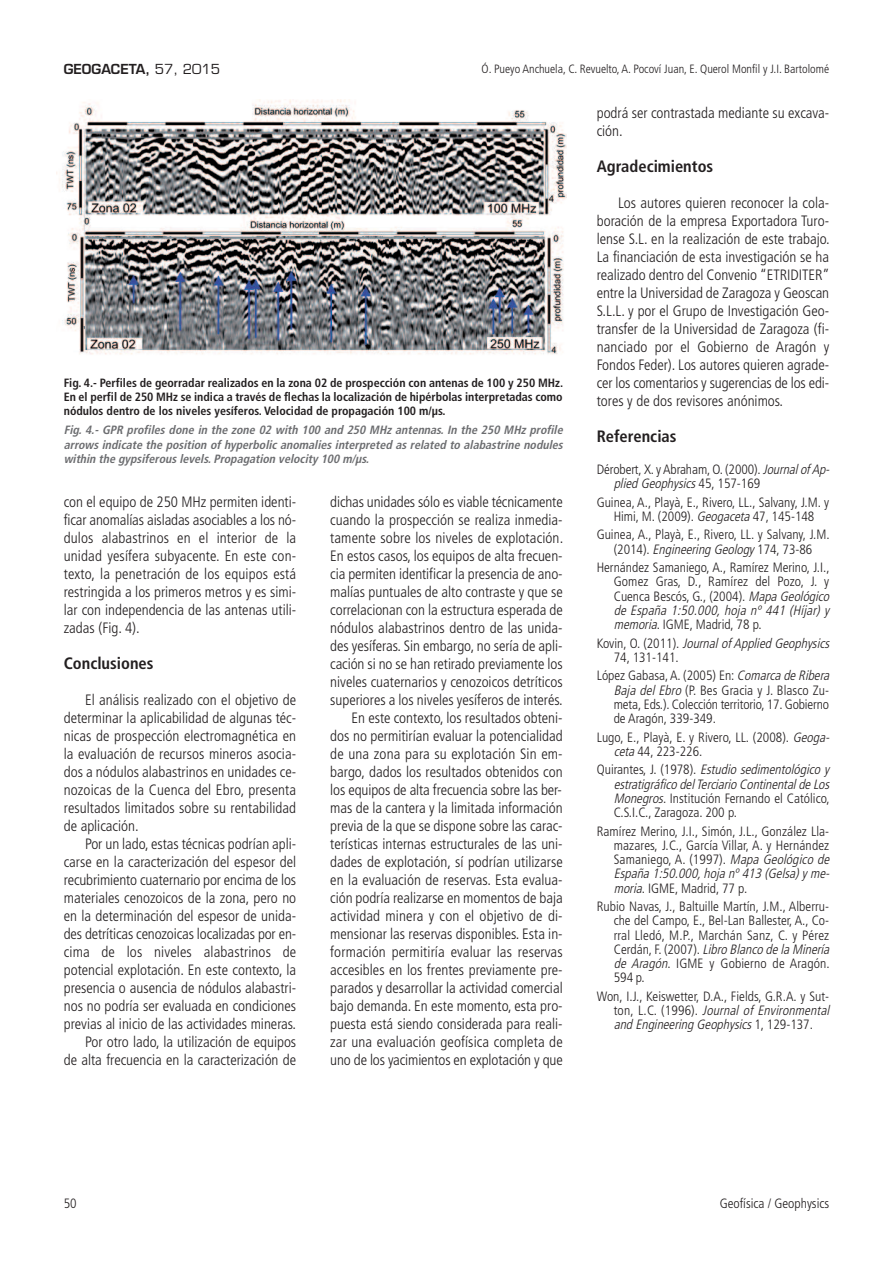
<style>
.page{position:relative;width:893px;height:1263px;background:#fff}
.page>*{position:absolute;margin:0;border:0;box-sizing:border-box;transform-origin:0 0}
.t1{font:700 condensed 16.5px "Frutiger";color:#231f20}
.t2{font:300 condensed 15px/18px "Frutiger";color:#231f20;text-align:justify}
.t3{font:300 condensed 13.5px/14.2px "Frutiger";color:#231f20}
.t4{font:600 13.5px "Eurostile";color:#231f20}
.t5{font:700 condensed 12px/14.4px "Frutiger";color:#231f20;text-align:justify}
.t6{font:italic 700 condensed 12px/14.4px "Frutiger";color:#6c6d70;text-align:justify}
.t7{font:300 condensed 12px "Frutiger";color:#231f20}
.s1{font-weight:400}
.s2{font-style:italic}
</style>
<div class="page">
<img style="left:56px;top:100px;width:510px;height:255px">
<p class="t4" style="left:64px;top:64px;width:158px">GEOGACETA, <span class="s1">57, 2015</span></p>
<p class="t7" style="left:482px;top:64px;width:349px">Ó. Pueyo Anchuela, C. Revuelto, A. Pocoví Juan, E. Querol Monfil y J.I. Bartolomé</p>
<p class="t5" style="left:64px;top:376px;width:501px">Fig. 4.- Perfiles de georradar realizados en la zona 02 de prospección con antenas de 100 y 250 MHz.<br>En el perfil de 250 MHz se indica a través de flechas la localización de hipérbolas interpretadas como nódulos dentro de los niveles yesíferos. Velocidad de propagación 100 m/µs.</p>
<p class="t6" style="left:64px;top:424px;width:503px">Fig. 4.- GPR profiles done in the zone 02 with 100 and 250 MHz antennas. In the 250 MHz profile arrows indicate the position of hyperbolic anomalies interpreted as related to alabastrine nodules within the gypsiferous levels. Propagation velocity 100 m/µs.</p>
<p class="t2" style="left:64px;top:494px;width:234px">con el equipo de 250 MHz permiten identi&shy;ficar anomalías aisladas asociables a los nó&shy;dulos alabastrinos en el interior de la unidad yesífera subyacente. En este con&shy;texto, la penetración de los equipos está restringida a los primeros metros y es simi&shy;lar con independencia de las antenas utili&shy;zadas (Fig. 4).</p>
<p class="t1" style="left:64px;top:657px;width:91px">Conclusiones</p>
<p class="t2" style="left:64px;top:692px;width:234px;text-indent:21px">El análisis realizado con el objetivo de determinar la aplicabilidad de algunas téc&shy;nicas de prospección electromagnética en la evaluación de recursos mineros asocia&shy;dos a nódulos alabastrinos en unidades ce&shy;nozoicas de la Cuenca del Ebro, presenta resultados limitados sobre su rentabilidad de aplicación.</p>
<p class="t2" style="left:64px;top:836px;width:234px;text-align:right">Por un lado, estas técnicas podrían apli&shy;carse en la caracterización del espesor del recubrimiento cuaternario por encima de los materiales cenozoicos de la zona, pero no en la determinación del espesor de unida&shy;des detríticas cenozoicas localizadas por en&shy;cima de los niveles alabastrinos de potencial explotación. En este contexto, la presencia o ausencia de nódulos alabastri&shy;nos no podría ser evaluada en condiciones previas al inicio de las actividades mineras.<br>Por otro lado, la utilización de equipos<br>de alta frecuencia en la caracterización de</p>
<p class="t2" style="left:330px;top:494px;width:234px;text-align:right">dichas unidades sólo es viable técnicamente cuando la prospección se realiza inmedia&shy;tamente sobre los niveles de explotación.<br>En estos casos, los equipos de alta frecuen&shy;cia permiten identificar la presencia de ano&shy;malías puntuales de alto contraste y que se correlacionan con la estructura esperada de nódulos alabastrinos dentro de las unida&shy;des yesíferas. Sin embargo, no sería de apli&shy;cación si no se han retirado previamente los niveles cuaternarios y cenozoicos detríticos superiores a los niveles yesíferos de interés.<br>En este contexto, los resultados obteni&shy;dos no permitirían evaluar la potencialidad de una zona para su explotación Sin em&shy;bargo, dados los resultados obtenidos con los equipos de alta frecuencia sobre las ber&shy;mas de la cantera y la limitada información previa de la que se dispone sobre las carac&shy;terísticas internas estructurales de las uni&shy;dades de explotación, sí podrían utilizarse en la evaluación de reservas. Esta evalua&shy;ción podría realizarse en momentos de baja actividad minera y con el objetivo de di&shy;mensionar las reservas disponibles. Esta in&shy;formación permitiría evaluar las reservas accesibles en los frentes previamente pre&shy;parados y desarrollar la actividad comercial bajo demanda. En este momento, esta pro&shy;puesta está siendo considerada para reali&shy;zar una evaluación geofísica completa de uno de los yacimientos en explotación y que</p>
<p class="t2" style="left:597px;top:105px;width:234px">podrá ser contrastada mediante su excava&shy;ción.</p>
<p class="t1" style="left:597px;top:159px;width:118px">Agradecimientos</p>
<p class="t2" style="left:597px;top:195px;width:235px;text-indent:21px">Los autores quieren reconocer la cola&shy;boración de la empresa Exportadora Turo&shy;lense S.L. en la realización de este trabajo.<br>La financiación de esta investigación se ha realizado dentro del Convenio “ETRIDITER” entre la Universidad de Zaragoza y Geoscan S.L.L. y por el Grupo de Investigación Geo&shy;transfer de la Universidad de Zaragoza (fi&shy;nanciado por el Gobierno de Aragón y Fondos Feder). Los autores quieren agrade&shy;cer los comentarios y sugerencias de los edi&shy;tores y de dos revisores anónimos.</p>
<p class="t1" style="left:597px;top:429px;width:81px">Referencias</p>
<p class="t3" style="left:614px;top:463px;width:220px;text-indent:-17px">Dérobert, X. y Abraham, O. (2000). <span class="s2">JournalofAp&shy;plied Geophysics</span> 45, 157-169</p>
<p class="t3" style="left:597px;top:496px;width:234px;text-align:center">Guinea, A., Playà, E., Rivero, LL., Salvany, J.M. y<br>Himi, M. (2009). <span class="s2">Geogaceta</span>47, 145-148</p>
<p class="t3" style="left:597px;top:529px;width:234px;text-align:center">Guinea, A., Playà, E., Rivero, LL. y Salvany, J.M. (2014). <span class="s2">EngineeringGeology</span> 174, 73-86</p>
<p class="t3" style="left:614px;top:561px;width:220px;text-indent:-17px">Hernández Samaniego, A., Ramírez Merino, J.I., Gomez Gras, D., Ramírez del Pozo, J. y Cuenca Bescós, G., (2004). <span class="s2">MapaGeológico de España 1:50.000, hoja nº 441 (Híjar) y memoria</span>. IGME, Madrid, 78 p.</p>
<p class="t3" style="left:614px;top:637px;width:220px;text-indent:-17px">Ko v i n , O . ( 2 0 1 1 ) . <span class="s2">Journal of Applied Geophysics<br></span>74, 131-141.</p>
<p class="t3" style="left:614px;top:670px;width:220px;text-indent:-17px">López Gabasa,A. (2005) En: <span class="s2">ComarcadeRibera BajadelEbro</span>(P. Bes Gracia y J. Blasco Zu&shy;meta, Eds.). Colección territorio, 17. Gobierno de Aragón, 339-349.</p>
<p class="t3" style="left:614px;top:731px;width:220px;text-indent:-17px">Lugo, E., Playà, E. y Rivero, LL. (2008). <span class="s2">Geoga&shy;ceta</span>44, 223-226.</p>
<p class="t3" style="left:614px;top:764px;width:220px;text-indent:-17px">Quirantes, J. (1978). <span class="s2">Estudio sedimentológico y estratigráfico del Terciario Continental de Los Monegros</span>. Institución Fernando el Católico, C.S.I.C., Zaragoza. 200 p.</p>
<p class="t3" style="left:614px;top:825px;width:220px;text-indent:-17px">Ramírez Merino, J.I., Simón, J.L., González Lla&shy;mazares, J.C., García Villar, A. y Hernández Samaniego, A. (1997). <span class="s2">MapaGeológicode España 1:50.000, hoja nº 413 (Gelsa) y me&shy;moria</span>. IGME, Madrid, 77 p.</p>
<p class="t3" style="left:614px;top:900px;width:220px;text-indent:-17px">Rubio Navas, J., Baltuille Martín, J.M., Alberru&shy;che del Campo, E., Bel-Lan Ballester, A., Co&shy;rral Lledó, M.P., Marchán Sanz, C. y Pérez Cerdán, F. (2007). <span class="s2">LibroBlancodelaMinería de Aragón</span>. IGME y Gobierno de Aragón.<br>594 p.</p>
<p class="t3" style="left:614px;top:990px;width:220px;text-indent:-17px">Won, I.J., Keiswetter, D.A., Fields, G.R.A. y Sut&shy;t o n , L . C . ( 1 9 9 6 ) . <span class="s2">Journal of Environmental and Engineering Geophysics</span> 1 , 1 2 9 - 1 3 7 .</p>
<p class="t3" style="left:64px;top:1197px;width:14px">50</p>
<p class="t3" style="left:720px;top:1197px;width:111px">Geofísica / Geophysics</p>
</div>
